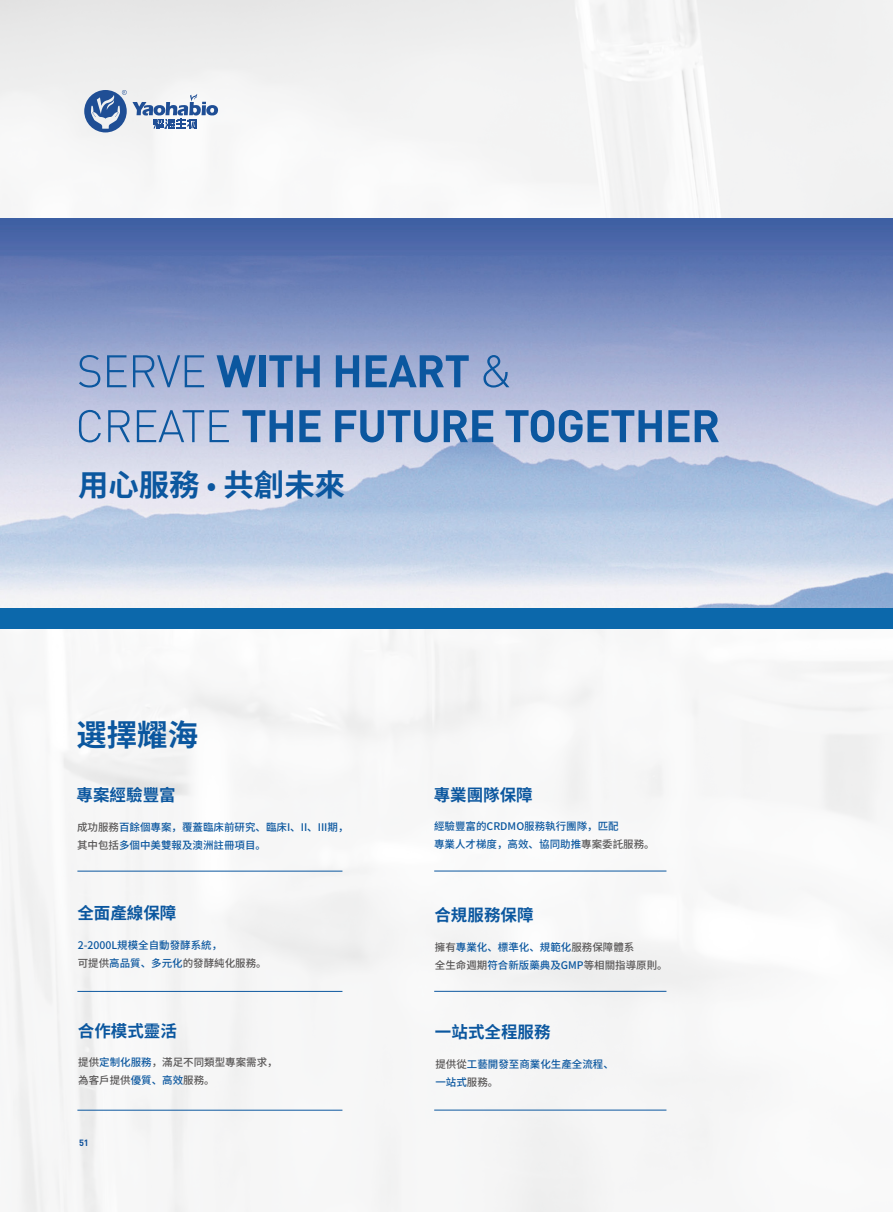
<style>
.page{position:relative;width:893px;height:1212px;background:#f6f6f6}
.page>*{position:absolute;margin:0;border:0;box-sizing:border-box;transform-origin:0 0}
.t1{font:700 30.45px "Source Han Sans CN";color:#0b579f}
.t2{font:700 16.5px "Source Han Sans CN";color:#0b579f}
.t3{font:500 10.5px/18px "Source Han Sans CN";color:#0b579f}
.t4{font:500 10.5px/18px "Source Han Sans CN";color:#585656}
.t5{font:700 9px "DIN Pro";color:#0d509a}
.s1{font-weight:400}
.s2{color:#585656}
.s3{color:#0b579f}
</style>
<div class="page">
<hr style="left:434px;top:871px;width:232px;height:1px;background:#0b579f">
<hr style="left:434px;top:991px;width:232px;height:1px;background:#0b579f">
<hr style="left:434px;top:1110px;width:232px;height:1px;background:#0b579f">
<hr style="left:77px;top:871px;width:265px;height:1px;background:#0b579f">
<hr style="left:77px;top:991px;width:265px;height:1px;background:#0b579f">
<hr style="left:77px;top:1110px;width:265px;height:1px;background:#0b579f">
<img style="left:1px;top:219px;width:892px;height:389px">
<div style="left:0;top:608px;width:893px;height:20px;background:#0c68ab"></div>
<svg style="left:133px;top:94px;width:85px;height:35px"></svg>
<svg style="left:84px;top:90px;width:43px;height:42px"></svg>
<svg style="left:79px;top:355px;width:21px;height:32px"></svg>
<svg style="left:107px;top:355px;width:19px;height:32px"></svg>
<svg style="left:133px;top:355px;width:71px;height:32px;background:#819cc8"></svg>
<svg style="left:217px;top:355px;width:39px;height:32px"></svg>
<div style="left:259px;top:355px;width:6px;height:32px;background:#0b579f"></div>
<svg style="left:269px;top:355px;width:51px;height:32px;background:#5f88bc"></svg>
<svg style="left:336px;top:355px;width:23px;height:32px"></svg>
<svg style="left:366px;top:355px;width:103px;height:32px;background:#5a85ba"></svg>
<svg style="left:483px;top:355px;width:26px;height:32px"></svg>
<svg style="left:79px;top:410px;width:22px;height:32px"></svg>
<svg style="left:108px;top:410px;width:22px;height:32px"></svg>
<svg style="left:137px;top:410px;width:67px;height:32px;background:#9db1d4"></svg>
<svg style="left:210px;top:410px;width:19px;height:32px"></svg>
<svg style="left:242px;top:410px;width:51px;height:32px;background:#7096c3"></svg>
<svg style="left:299px;top:410px;width:21px;height:32px"></svg>
<svg style="left:335px;top:410px;width:103px;height:32px;background:#7297c4"></svg>
<svg style="left:444px;top:410px;width:49px;height:32px;background:#5887bb"></svg>
<svg style="left:506px;top:410px;width:156px;height:32px;background:#6d94c2"></svg>
<svg style="left:668px;top:410px;width:21px;height:32px"></svg>
<svg style="left:695px;top:410px;width:24px;height:32px"></svg>
<h1 class="t1" style="left:78px;top:467px;width:269px">用心服務 <span class="s1">•</span> 共創未來</h1>
<h1 class="t1" style="left:77px;top:717px;width:123px">選擇耀海</h1>
<h2 class="t2" style="left:77px;top:786px;width:101px">專案經驗豐富</h2>
<p class="t3" style="left:77px;top:818px;width:273px"><span class="s2">成功服務</span>百餘個專案，覆蓋臨床前研究、臨床I、II、III期，<span class="s2">其中包括</span>多個中美雙報及澳洲註冊項目。</p>
<h2 class="t2" style="left:77px;top:904px;width:101px">全面產線保障</h2>
<p class="t3" style="left:78px;top:936px;width:191px">2-2000L規模全自動發酵系統，<br><span class="s2">可提供</span>高品質、多元化<span class="s2">的發酵純化服務。</span></p>
<h2 class="t2" style="left:78px;top:1021px;width:100px">合作模式靈活</h2>
<p class="t4" style="left:78px;top:1053px;width:201px">提供<span class="s3">定制化服務</span>，滿足不同類型專案需求，為客戶提供<span class="s3">優質、高效</span>服務。</p>
<p class="t5" style="left:79px;top:1136px;width:11px">51</p>
<h2 class="t2" style="left:434px;top:786px;width:100px">專業團隊保障</h2>
<p class="t3" style="left:434px;top:818px;width:222px">經驗豐富的CRDMO服務執行團隊，匹配<br>專業人才梯度，高效、協同助推<span class="s2">專案委託服務。</span></p>
<h2 class="t2" style="left:434px;top:906px;width:100px">合規服務保障</h2>
<p class="t4" style="left:435px;top:938px;width:234px">擁有<span class="s3">專業化、標準化、規範化</span>服務保障體系<br>全生命週期<span class="s3">符合新版藥典及GMP</span>等相關指導原則。</p>
<h2 class="t2" style="left:435px;top:1023px;width:117px">一站式全程服務</h2>
<p class="t3" style="left:435px;top:1055px;width:180px"><span class="s2">提供從</span>工藝開發至商業化生產全流程、一站式<span class="s2">服務。</span></p>
</div>
